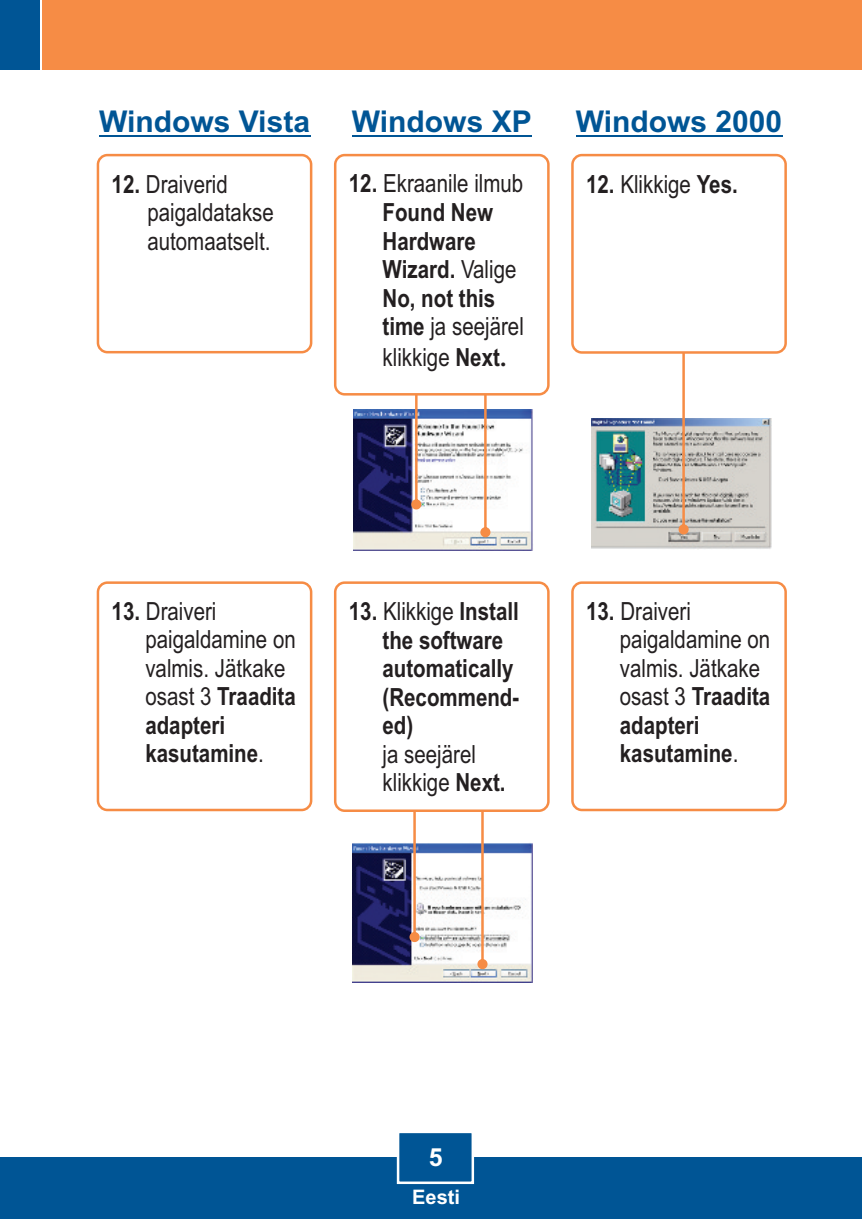
<style>
.page{position:relative;width:862px;height:1219px;background:#fff}
.page>*{position:absolute;margin:0;border:0;box-sizing:border-box;transform-origin:0 0}
.t1{font:700 30px "Arial";color:#005595}
.t2{font:25px/28.5px "Arial Narrow";color:#231f20}
.t3{font:700 25px/28.8px "Arial Narrow";color:#231f20}
.t4{font:700 25px "Arial";color:#fff}
.t5{font:700 20px "Arial";color:#fff}
.s1{font-weight:700}
.s2{font-weight:400}
.s3{font-family:"Adobe Caslon Pro"}
</style>
<div class="page">
<img style="left:352px;top:843px;width:180px;height:139px">
<img style="left:591px;top:418px;width:180px;height:131px">
<img style="left:353px;top:410px;width:180px;height:140px">
<div style="left:571px;top:581px;width:215px;height:230px;background:#fff;border:3px solid #f68c45;border-radius:9px"></div>
<div style="left:0;top:1157px;width:861px;height:61px;background:#005595"></div>
<div style="left:42px;top:0;width:819px;height:70px;background:#f68c45"></div>
<div style="left:0;top:0;width:39px;height:70px;background:#005595"></div>
<svg style="left:396px;top:1133px;width:79px;height:51px"></svg>
<hr style="left:99px;top:135px;width:211px;height:1px;background:#005595">
<hr style="left:352px;top:135px;width:179px;height:1px;background:#005595">
<hr style="left:575px;top:135px;width:207px;height:1px;background:#005595">
<svg style="left:480px;top:395px;width:10px;height:142px"></svg>
<svg style="left:411px;top:395px;width:10px;height:114px"></svg>
<svg style="left:409px;top:811px;width:10px;height:130px"></svg>
<svg style="left:477px;top:811px;width:10px;height:158px"></svg>
<div style="left:97px;top:154px;width:215px;height:199px;background:#fff;border:3px solid #f68c45;border-radius:9px"></div>
<div style="left:97px;top:581px;width:215px;height:230px;background:#fff;border:3px solid #f68c45;border-radius:9px"></div>
<div style="left:334px;top:154px;width:215px;height:241px;background:#fff;border:3px solid #f68c45;border-radius:9px"></div>
<div style="left:334px;top:581px;width:215px;height:230px;background:#fff;border:3px solid #f68c45;border-radius:9px"></div>
<svg style="left:678px;top:353px;width:10px;height:181px"></svg>
<div style="left:571px;top:154px;width:215px;height:199px;background:#fff;border:3px solid #f68c45;border-radius:9px"></div>
<p class="t1" style="left:99px;top:110px;width:212px">Windows Vista</p>
<p class="t1" style="left:352px;top:110px;width:181px">Windows XP</p>
<p class="t1" style="left:575px;top:110px;width:208px">Windows 2000</p>
<p class="t2" style="left:147px;top:172px;width:128px;text-indent:-36px"><span class="s1">12.</span> Draiverid paigaldatakse automaatselt.</p>
<p class="t3" style="left:382px;top:171px;width:143px;text-indent:-34px">12. <span class="s2">Ekraanile ilmub<br></span>Found New<br>Hardware<br>Wizard. <span class="s2">Valige<br></span>No, not this time <span class="s2">ja seejärel klikkige</span> Next<span class="s3">.</span></p>
<p class="t2" style="left:586px;top:172px;width:153px"><span class="s1">12.</span> Klikkige <span class="s1">Yes.</span></p>
<p class="t2" style="left:145px;top:599px;width:152px;text-indent:-34px"><span class="s1">13.</span> Draiveri paigaldamine on valmis. Jätkake osast 3 <span class="s1">Traadita adapteri kasutamine</span>.</p>
<p class="t3" style="left:382px;top:599px;width:138px;text-indent:-34px">13. <span class="s2">Klikkige</span> Install the software automatically (Recommend&shy;ed)</p>
<p class="t2" style="left:382px;top:742px;width:125px">ja seejärel klikkige <span class="s1">Next.</span></p>
<p class="t2" style="left:619px;top:599px;width:152px;text-indent:-34px"><span class="s1">13.</span> Draiveri paigaldamine on valmis. Jätkake osast 3 <span class="s1">Traadita adapteri kasutamine</span>.</p>
<p class="t4" style="left:429px;top:1147px;width:15px">5</p>
<p class="t5" style="left:412px;top:1188px;width:49px">Eesti</p>
</div>
